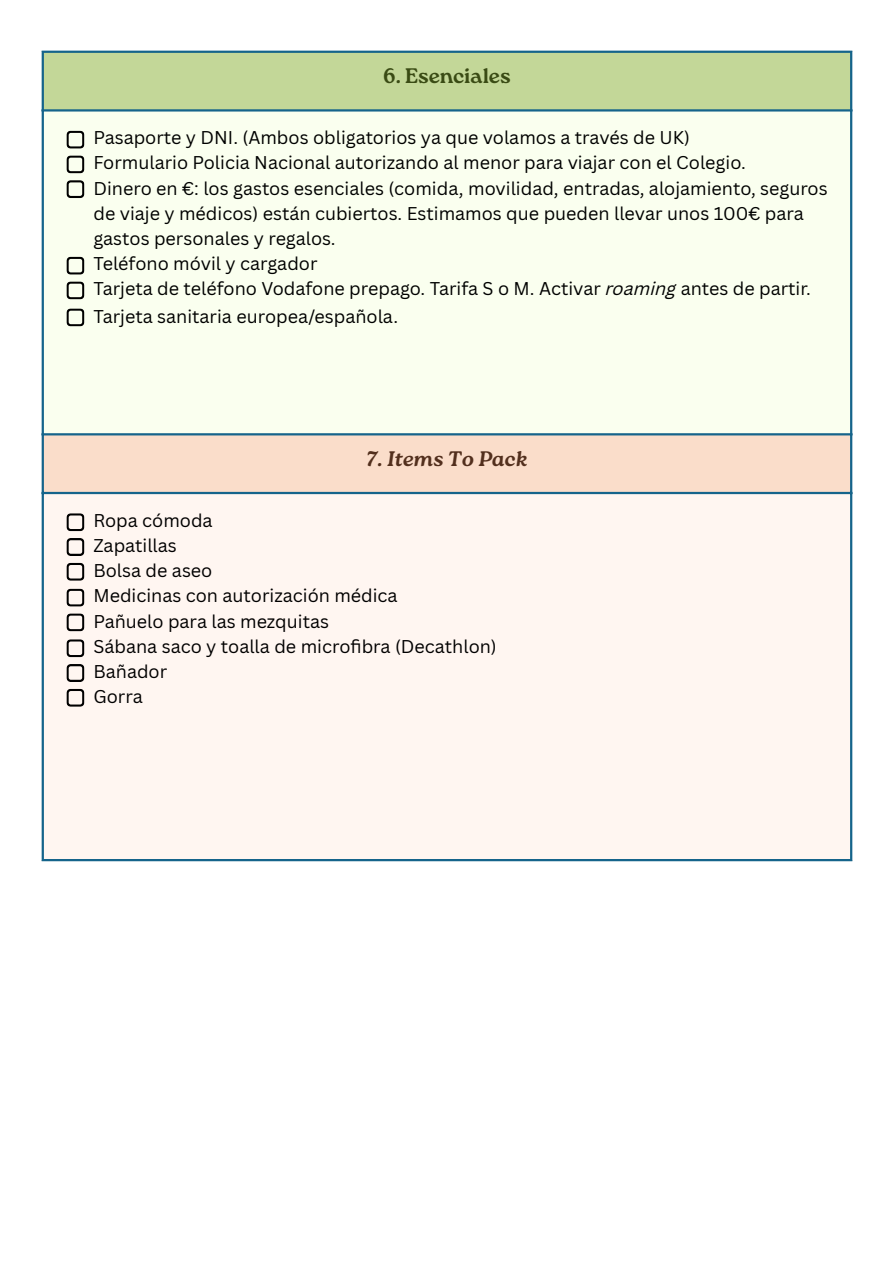
<style>
.page{position:relative;width:894px;height:1263px;background:#fff}
.page>*{position:absolute;margin:0;border:0;box-sizing:border-box;transform-origin:0 0}
.t1{font:italic 700 21px "Roca One";letter-spacing:-.005em;color:#522f1d}
.t2{font:700 21px "Roca One";color:#3a4b14}
.t3{font:18px/25.3px "Canva Sans";color:#000}
.s1{font-style:italic}
</style>
<div class="page">
<div style="left:42px;top:51px;width:809px;height:60px;background:#c3d798"></div>
<div style="left:42px;top:110px;width:809px;height:325px;background:#faffef"></div>
<div style="left:42px;top:434px;width:809px;height:59px;background:#faddca"></div>
<div style="left:42px;top:493px;width:809px;height:367px;background:#fff6f1"></div>
<svg style="left:66px;top:131px;width:18px;height:18px"></svg>
<svg style="left:66px;top:155px;width:18px;height:18px"></svg>
<svg style="left:66px;top:180px;width:18px;height:18px"></svg>
<svg style="left:66px;top:257px;width:18px;height:18px"></svg>
<svg style="left:66px;top:281px;width:18px;height:18px"></svg>
<svg style="left:66px;top:308px;width:18px;height:18px"></svg>
<svg style="left:66px;top:513px;width:18px;height:18px"></svg>
<svg style="left:66px;top:538px;width:18px;height:18px"></svg>
<svg style="left:66px;top:563px;width:18px;height:18px"></svg>
<svg style="left:66px;top:589px;width:18px;height:18px"></svg>
<svg style="left:66px;top:613px;width:18px;height:18px"></svg>
<svg style="left:66px;top:639px;width:18px;height:18px"></svg>
<svg style="left:66px;top:664px;width:18px;height:18px"></svg>
<svg style="left:66px;top:689px;width:18px;height:18px"></svg>
<hr style="left:42px;top:53px;width:2px;height:806px;background:#15648b">
<hr style="left:849px;top:53px;width:3px;height:806px;background:#15648b">
<hr style="left:42px;top:51px;width:810px;height:2px;background:#15648b">
<hr style="left:42px;top:109px;width:810px;height:3px;background:#15648b">
<hr style="left:42px;top:433px;width:810px;height:2px;background:#15648b">
<hr style="left:42px;top:492px;width:810px;height:2px;background:#15648b">
<hr style="left:42px;top:859px;width:810px;height:2px;background:#15648b">
<p class="t2" style="left:383px;top:64px;width:129px">6. Esenciales</p>
<p class="t3" style="left:93px;top:124px;width:598px">Pasaporte y DNI. (Ambos obligatorios ya que volamos a través de UK)</p>
<p class="t3" style="left:93px;top:149px;width:653px">Formulario Policia Nacional autorizando al menor para viajar con el Colegio.</p>
<p class="t3" style="left:93px;top:175px;width:735px">Dinero en €: los gastos esenciales (comida, movilidad, entradas, alojamiento, seguros de viaje y médicos) están cubiertos. Estimamos que pueden llevar unos 100€ para gastos personales y regalos.</p>
<p class="t3" style="left:93px;top:250px;width:225px">Teléfono móvil y cargador</p>
<p class="t3" style="left:93px;top:275px;width:718px">Tarjeta de teléfono Vodafone prepago. Tarifa S o M. Activar <span class="s1">roaming</span> antes de partir.</p>
<p class="t3" style="left:93px;top:303px;width:306px">Tarjeta sanitaria europea/española.</p>
<p class="t1" style="left:366px;top:446px;width:163px">7. Items To Pack</p>
<p class="t3" style="left:93px;top:507px;width:121px">Ropa cómoda</p>
<p class="t3" style="left:93px;top:532px;width:85px">Zapatillas</p>
<p class="t3" style="left:93px;top:558px;width:120px">Bolsa de aseo</p>
<p class="t3" style="left:93px;top:582px;width:305px">Medicinas con autorización médica</p>
<p class="t3" style="left:93px;top:608px;width:237px">Pañuelo para las mezquitas</p>
<p class="t3" style="left:93px;top:633px;width:405px">Sábana saco y toalla de microfi bra (Decathlon)</p>
<p class="t3" style="left:93px;top:658px;width:75px">Bañador</p>
<p class="t3" style="left:93px;top:684px;width:51px">Gorra</p>
</div>
